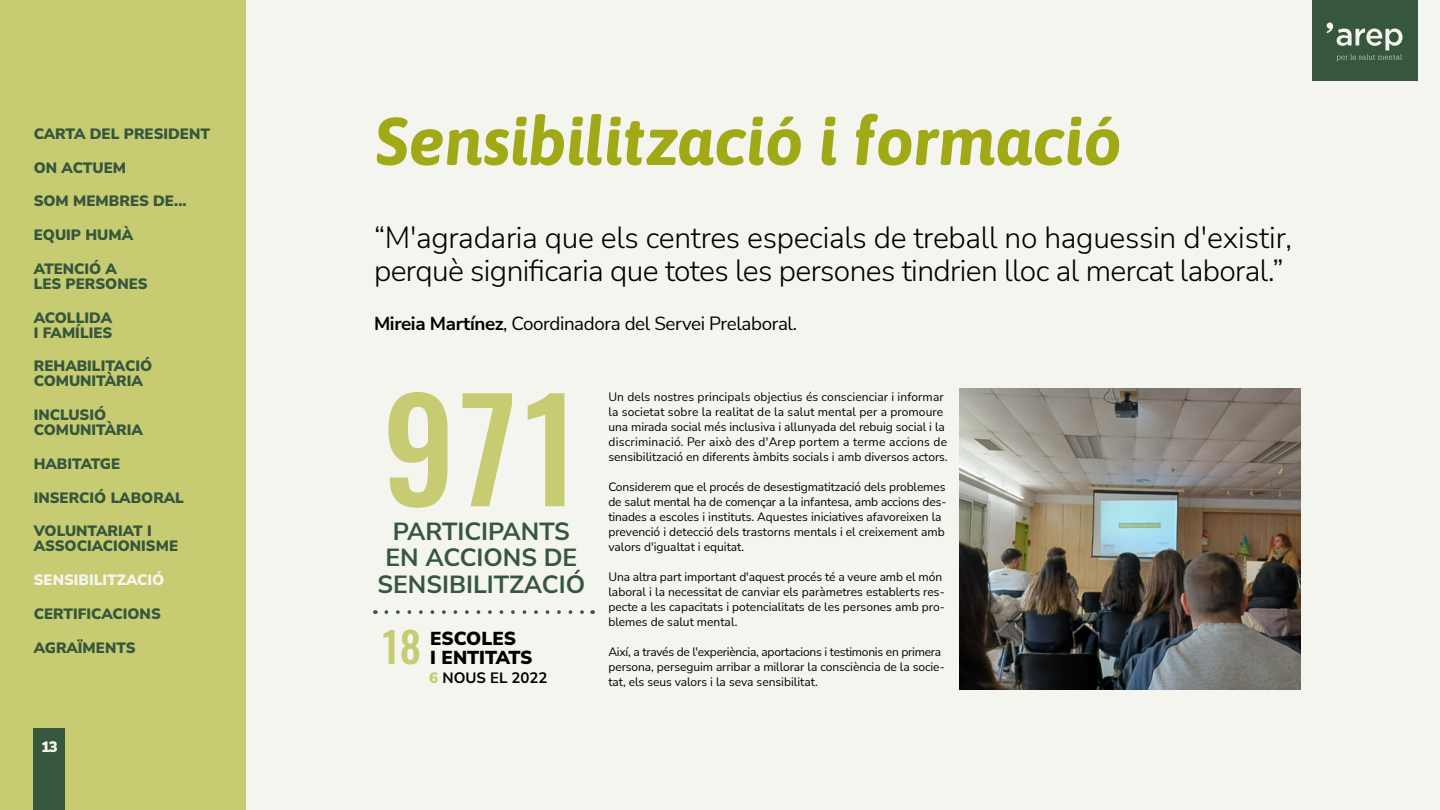
<style>
.page{position:relative;width:1440px;height:810px;background:#fff}
.page>*{position:absolute;margin:0;border:0;box-sizing:border-box;transform-origin:0 0}
.t1{font:500 139.5px "Oswald";color:#c7cc73}
.t2{font:italic 700 67.5px "Asap";color:#a1a916}
.t3{font:500 42px "Oswald";color:#c7cc73}
.t4{font:300 30px/33.8px "Nunito Sans";letter-spacing:-.02em;color:#000}
.t5{font:700 24.75px/26.2px "Nunito Sans";color:#36573d;text-align:center}
.t6{font:18.75px "Nunito Sans";letter-spacing:-.02em;color:#000}
.t7{font:900 18.75px/18.8px "Nunito Sans";color:#000}
.t8{font:900 15px/15px "Nunito Sans";color:#36573d}
.t9{font:900 15px "Nunito Sans";color:#f5f5f0}
.t10{font:700 15px "Nunito Sans";color:#000}
.t11{font:12px/15px "Nunito Sans";color:#000}
.s1{font-weight:700}
.s2{font-weight:900;color:#c7cc73}
</style>
<div class="page">
<div style="left:6px;top:0;width:1434px;height:810px;background:#f5f5f0"></div>
<svg style="left:386px;top:610px;width:198px;height:4px"></svg>
<img style="left:960px;top:389px;width:340px;height:301px">
<div style="left:1312px;top:0;width:106px;height:81px;background:#36573d"></div>
<svg style="left:1327px;top:22px;width:76px;height:39px"></svg>
<div style="left:0;top:0;width:246px;height:810px;background:#c7cc73"></div>
<div style="left:34px;top:729px;width:31px;height:81px;background:#36573d"></div>
<p class="t8" style="left:34px;top:125px;width:178px">CARTA DEL PRESIDENT</p>
<p class="t8" style="left:34px;top:159px;width:94px">ON ACTUEM</p>
<p class="t8" style="left:34px;top:193px;width:154px">SOM MEMBRES DE...</p>
<p class="t8" style="left:34px;top:227px;width:101px">EQUIP HUMÀ</p>
<p class="t8" style="left:34px;top:260px;width:115px">ATENCIÓ A<br>LES PERSONES</p>
<p class="t8" style="left:34px;top:309px;width:80px">ACOLLIDA<br>I FAMÍLIES</p>
<p class="t8" style="left:34px;top:358px;width:120px">REHABILITACIÓ<br>COMUNITÀRIA</p>
<p class="t8" style="left:34px;top:407px;width:111px">INCLUSIÓ<br>COMUNITÀRIA</p>
<p class="t8" style="left:34px;top:455px;width:88px">HABITATGE</p>
<p class="t8" style="left:34px;top:489px;width:152px">INSERCIÓ LABORAL</p>
<p class="t8" style="left:34px;top:523px;width:146px">VOLUNTARIAT I<br>ASSOCIACIONISME</p>
<p class="t9" style="left:34px;top:569px;width:132px">SENSIBILITZACIÓ</p>
<p class="t8" style="left:34px;top:605px;width:129px">CERTIFICACIONS</p>
<p class="t8" style="left:34px;top:639px;width:103px">AGRAÏMENTS</p>
<p class="t9" style="left:41px;top:736px;width:18px">13</p>
<h2 class="t2" style="left:375px;top:95px;width:748px">Sensibilització i formació</h2>
<h3 class="t4" style="left:374px;top:219px;width:919px">“M'agradaria que els centres especials de treball no haguessin d'existir, perquè significaria que totes les persones tindrien lloc al mercat laboral.”</h3>
<h3 class="t6" style="left:374px;top:310px;width:425px"><span class="s1">Mireia Martínez</span>, Coordinadora del Servei Prelaboral.</h3>
<h1 class="t1" style="left:383px;top:325px;width:198px">971</h1>
<h3 class="t5" style="left:378px;top:517px;width:209px">PARTICIPANTS<br>EN ACCIONS DE<br>SENSIBILITZACIÓ</h3>
<h3 class="t3" style="left:382px;top:609px;width:40px">18</h3>
<h3 class="t7" style="left:430px;top:628px;width:104px">ESCOLES<br>I ENTITATS</h3>
<p class="t10" style="left:429px;top:667px;width:120px"><span class="s2">6</span> NOUS EL 2022</p>
<p class="t11" style="left:608px;top:389px;width:341px">Un dels nostres principals objectius és conscienciar i informar la societat sobre la realitat de la salut mental per a promoure una mirada social més inclusiva i allunyada del rebuig social i la discriminació. Per això des d'Arep portem a terme accions de sensibilització en diferents àmbits socials i amb diversos actors.</p>
<p class="t11" style="left:608px;top:479px;width:340px">Considerem que el procés de desestigmatització dels problemes de salut mental ha de començar a la infantesa, amb accions des&shy;tinades a escoles i instituts. Aquestes iniciatives afavoreixen la prevenció i detecció dels trastorns mentals i el creixement amb valors d'igualtat i equitat.</p>
<p class="t11" style="left:608px;top:569px;width:338px">Una altra part important d'aquest procés té a veure amb el món laboral i la necessitat de canviar els paràmetres establerts res&shy;pecte a les capacitats i potencialitats de les persones amb pro&shy;blemes de salut mental.</p>
<p class="t11" style="left:608px;top:644px;width:338px">Així, a través de l'experiència, aportacions i testimonis en primera persona, perseguim arribar a millorar la consciència de la socie&shy;tat, els seus valors i la seva sensibilitat.</p>
</div>
